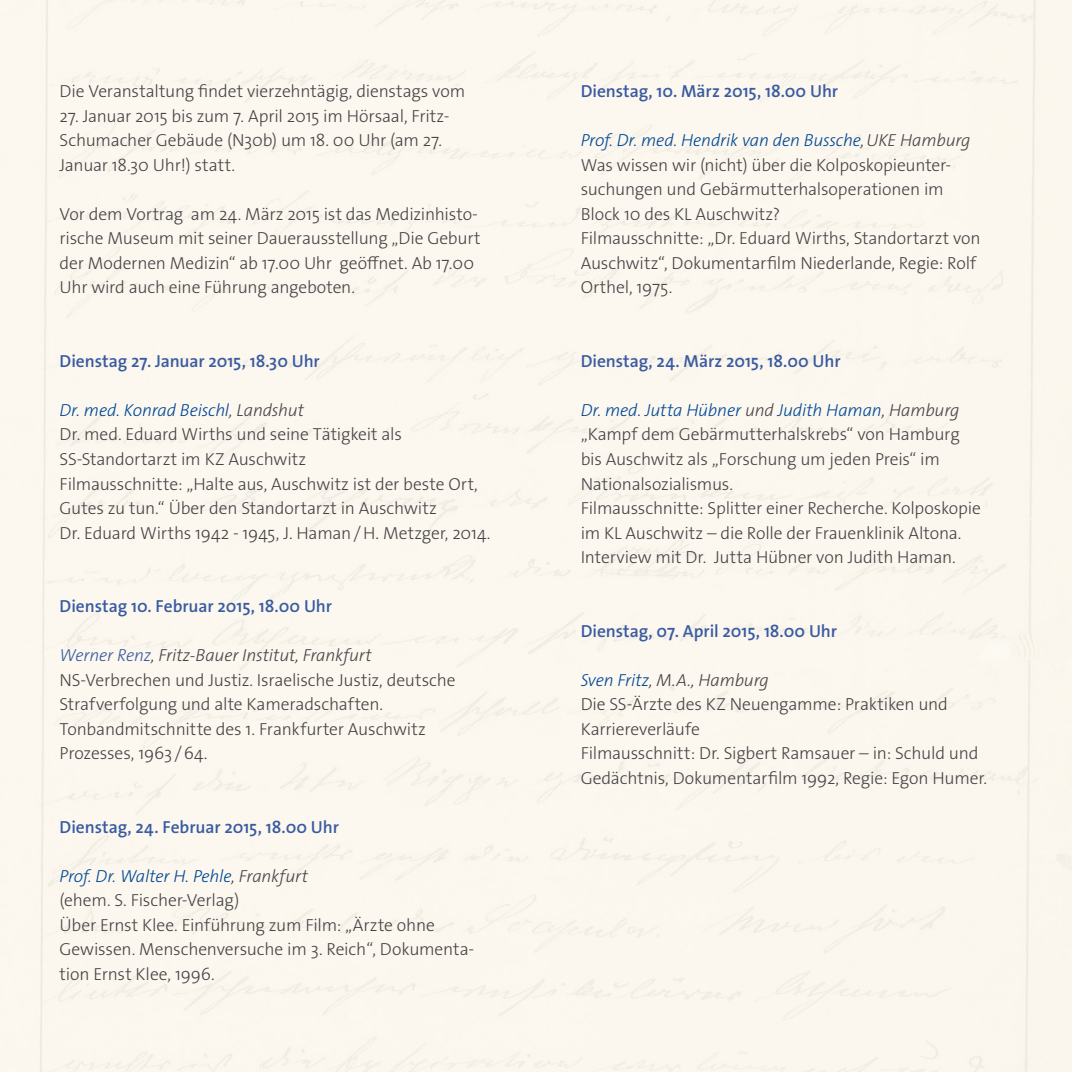
<style>
.page{position:relative;width:1072px;height:1072px;background:#fff}
.page>*{position:absolute;margin:0;border:0;box-sizing:border-box;transform-origin:0 0}
.t1{font:300 17.5px/24.5px "The Sans Os F";letter-spacing:-.01em;color:#464347}
.t2{font:600 17.5px "The Sans Os F";color:#3a5ba1}
.t3{font:italic 300 17.5px "The Sans";letter-spacing:-.01em;color:#004895}
.t4{font:italic 300 17.5px "The Sans";letter-spacing:-.01em;color:#464347}
.s1{color:#464347}
.s2{color:#3a5ba1}
.s3{color:#004895}
</style>
<div class="page">
<p class="t1" style="left:60px;top:79px;width:407px">Die Veranstaltung findet vierzehntägig, dienstags vom</p>
<p class="t1" style="left:60px;top:104px;width:391px">27. Januar 2015 bis zum 7. April 2015 im Hörsaal, Fritz-<br>Schumacher Gebäude (N30b) um 18. 00 Uhr (am 27.<br>Januar 18.30 Uhr!) statt.</p>
<p class="t1" style="left:60px;top:202px;width:422px">Vor dem Vortrag am 24. März 2015 ist das Medizinhisto&shy;rische Museum mit seiner Dauerausstellung „Die Geburt der Modernen Medizin“ ab 17.00 Uhr geöffnet. Ab 17.00<br>Uhr wird auch eine Führung angeboten.</p>
<p class="t2" style="left:60px;top:350px;width:262px">Dienstag 27. Januar 2015, 18.30 Uhr</p>
<p class="t3" style="left:60px;top:395px;width:246px">Dr. med. Konrad Beischl<span class="s1">, Landshut</span></p>
<p class="t1" style="left:60px;top:422px;width:432px">Dr. med. Eduard Wirths und seine Tätigkeit als SS-Standortarzt im KZ Auschwitz<br>Filmausschnitte: „Halte aus, Auschwitz ist der beste Ort, Gutes zu tun.“ Über den Standortarzt in Auschwitz<br>Dr. Eduard Wirths 1942 - 1945, J. Haman / H. Metzger, 2014.</p>
<p class="t2" style="left:60px;top:595px;width:274px">Dienstag 10. Februar 2015, 18.00 Uhr</p>
<p class="t4" style="left:60px;top:640px;width:314px"><span class="s2">Werner Renz</span>, Fritz-Bauer Institut, Frankfurt</p>
<p class="t1" style="left:60px;top:667px;width:397px">NS-Verbrechen und Justiz. Israelische Justiz, deutsche Strafverfolgung und alte Kameradschaften.<br>Tonbandmitschnitte des 1. Frankfurter Auschwitz Prozesses, 1963 / 64.</p>
<p class="t2" style="left:60px;top:815px;width:281px">Dienstag, 24. Februar 2015, 18.00 Uhr</p>
<p class="t3" style="left:60px;top:861px;width:250px">Prof. Dr. Walter H. Pehle<span class="s1">, Frankfurt</span></p>
<p class="t1" style="left:60px;top:888px;width:416px">(ehem. S. Fischer- Verlag)<br>Über Ernst Klee. Einführung zum Film: „Ärzte ohne Gewissen. Menschenversuche im 3. Reich“, Dokumenta&shy;tion Ernst Klee, 1996.</p>
<p class="t2" style="left:580px;top:80px;width:259px">Dienstag, 10. März 2015, 18.00 Uhr</p>
<p class="t3" style="left:580px;top:126px;width:391px">Prof. Dr. med. Hendrik van den Bussche<span class="s1">, UKE Hamburg</span></p>
<p class="t1" style="left:580px;top:153px;width:401px">Was wissen wir (nicht) über die Kolposkopieunter&shy;suchungen und Gebärmutterhalsoperationen im Block 10 des KL Auschwitz?<br>Filmausschnitte: „Dr. Eduard Wirths, Standortarzt von Auschwitz“, Dokumentarfilm Niederlande, Regie: Rolf Orthel, 1975.</p>
<p class="t2" style="left:580px;top:350px;width:261px">Dienstag, 24. März 2015, 18.00 Uhr</p>
<p class="t3" style="left:580px;top:395px;width:380px">Dr. med. Jutta Hübner <span class="s1">und</span> Judith Haman<span class="s1">, Hamburg</span></p>
<p class="t1" style="left:580px;top:422px;width:402px">„Kampf dem Gebärmutterhalskrebs“ von Hamburg bis Auschwitz als „Forschung um jeden Preis“ im Nationalsozialismus.<br>Filmausschnitte: Splitter einer Recherche. Kolposkopie im KL Auschwitz – die Rolle der Frauenklinik Altona.<br>Interview mit Dr. Jutta Hübner von Judith Haman.</p>
<p class="t2" style="left:580px;top:619px;width:258px">Dienstag, 07. April 2015, 18.00 Uhr</p>
<p class="t4" style="left:580px;top:665px;width:190px"><span class="s3">Sven Fritz</span>, M.A., Hamburg</p>
<p class="t1" style="left:580px;top:692px;width:408px">Die SS-Ärzte des KZ Neuengamme: Praktiken und Karriereverläufe<br>Filmausschnitt: Dr. Sigbert Ramsauer – in: Schuld und Gedächtnis, Dokumentarfilm 1992, Regie: Egon Humer.</p>
</div>
